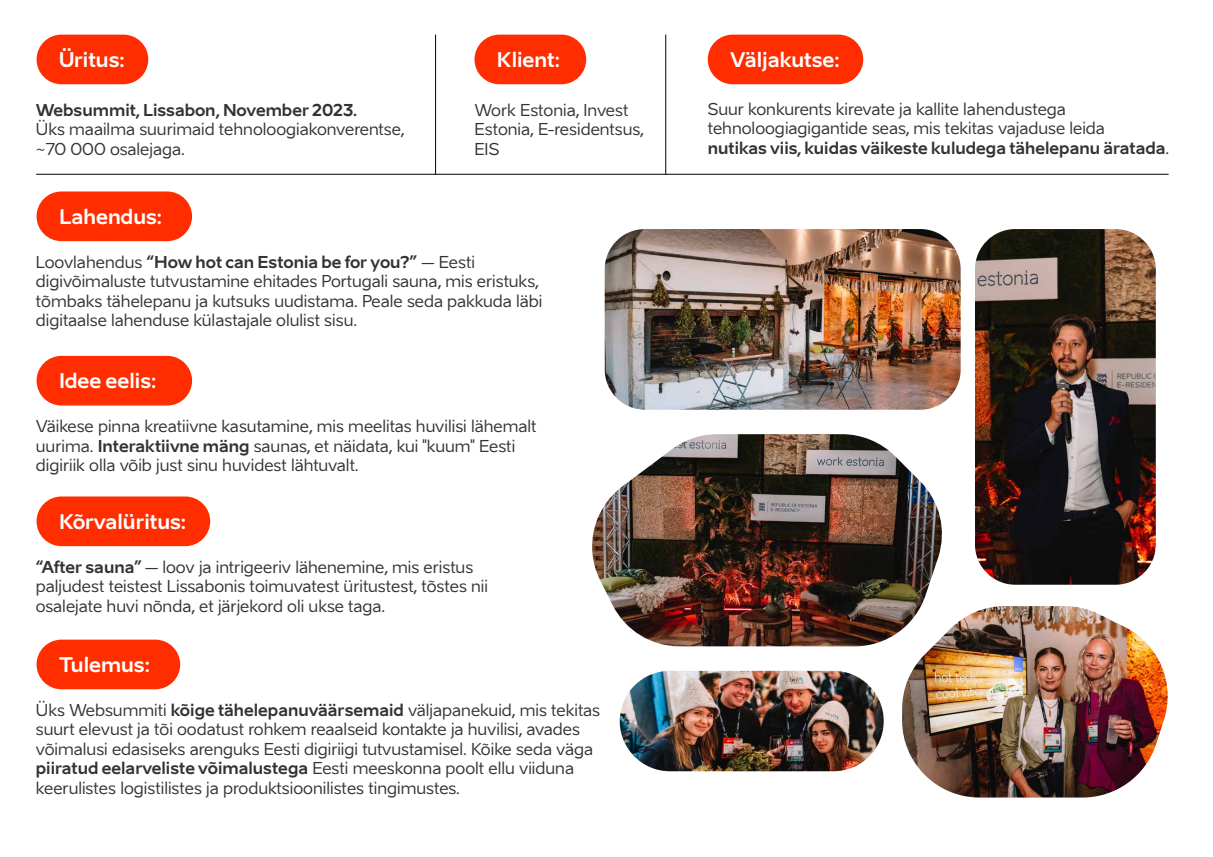
<style>
.page{position:relative;width:1213px;height:857px;background:#fff}
.page>*{position:absolute;margin:0;border:0;box-sizing:border-box;transform-origin:0 0}
.t1{font:700 20px "Aino";color:#fff}
.t2{font:16.25px/19.5px "Aino";color:#323334}
.t3{font:700 16.25px "Aino";color:#323334}
.s1{font-weight:700}
</style>
<div class="page">
<div style="left:37px;top:35px;width:111px;height:49px;background:#ff2d00;border-radius:25px"></div>
<div style="left:474px;top:35px;width:112px;height:49px;background:#ff2d00;border-radius:25px"></div>
<div style="left:707px;top:35px;width:156px;height:49px;background:#ff2d00;border-radius:25px"></div>
<div style="left:37px;top:191px;width:155px;height:50px;background:#ff2d00;border-radius:25px"></div>
<div style="left:37px;top:356px;width:155px;height:50px;background:#ff2d00;border-radius:25px"></div>
<div style="left:37px;top:496px;width:173px;height:50px;background:#ff2d00;border-radius:25px"></div>
<div style="left:37px;top:640px;width:143px;height:49px;background:#ff2d00;border-radius:25px"></div>
<hr style="left:36px;top:174px;width:1132px;height:1px;background:#000">
<hr style="left:435px;top:35px;width:1px;height:139px;background:#000">
<hr style="left:665px;top:35px;width:1px;height:139px;background:#000">
<img style="left:902px;top:606px;width:266px;height:192px">
<img style="left:592px;top:434px;width:352px;height:212px">
<img style="left:604px;top:229px;width:356px;height:181px">
<img style="left:975px;top:229px;width:180px;height:356px">
<img style="left:619px;top:671px;width:264px;height:100px;border-radius:50px">
<p class="t1" style="left:59px;top:46px;width:67px">Üritus:</p>
<p class="t1" style="left:497px;top:46px;width:65px">Klient:</p>
<p class="t1" style="left:730px;top:46px;width:111px">Väljakutse:</p>
<p class="t3" style="left:36px;top:99px;width:322px">Websummit, Lissabon, November 2023.</p>
<p class="t2" style="left:36px;top:120px;width:370px">Üks maailma suurimaid tehnoloogiakonverentse, ~70 000 osalejaga.</p>
<p class="t2" style="left:474px;top:100px;width:170px">Work Estonia, Invest<br>Estonia, E-residentsus,<br>EIS</p>
<p class="t2" style="left:707px;top:99px;width:463px">Suur konkurents kirevate ja kallite lahendustega tehnoloogiagigantide seas, mis tekitas vajaduse leida<br><span class="s1">nutikas viis, kuidas väikeste kuludega tähelepanu äratada</span>.</p>
<p class="t1" style="left:59px;top:203px;width:105px">Lahendus:</p>
<p class="t2" style="left:36px;top:252px;width:508px">Loovlahendus <span class="s1">“How hot can Estonia be for you?”</span> – Eesti digivõimaluste tutvustamine ehitades Portugali sauna, mis eristuks, tõmbaks tähelepanu ja kutsuks uudistama. Peale seda pakkuda läbi digitaalse lahenduse külastajale olulist sisu.</p>
<p class="t1" style="left:59px;top:367px;width:99px">Idee eelis:</p>
<p class="t2" style="left:36px;top:416px;width:502px">Väikese pinna kreatiivne kasutamine, mis meelitas huvilisi lähemalt uurima. <span class="s1">Interaktiivne mäng</span> saunas, et näidata, kui "kuum" Eesti digiriik olla võib just sinu huvidest lähtuvalt.</p>
<p class="t1" style="left:59px;top:508px;width:129px">Kõrvalüritus:</p>
<p class="t2" style="left:36px;top:557px;width:453px"><span class="s1">“After sauna”</span> – loov ja intrigeeriv lähenemine, mis eristus paljudest teistest Lissabonis toimuvatest üritustest, tõstes nii osalejate huvi nõnda, et järjekord oli ukse taga.</p>
<p class="t1" style="left:59px;top:651px;width:92px">Tulemus:</p>
<p class="t2" style="left:36px;top:700px;width:565px">Üks Websummiti <span class="s1">kõige tähelepanuväärsemaid</span> väljapanekuid, mis tekitas suurt elevust ja tõi oodatust rohkem reaalseid kontakte ja huvilisi, avades võimalusi edasiseks arenguks Eesti digiriigi tutvustamisel. Kõike seda väga <span class="s1">piiratud eelarveliste võimalustega</span> Eesti meeskonna poolt ellu viiduna keerulistes logistilistes ja produktsioonilistes tingimustes.</p>
</div>
